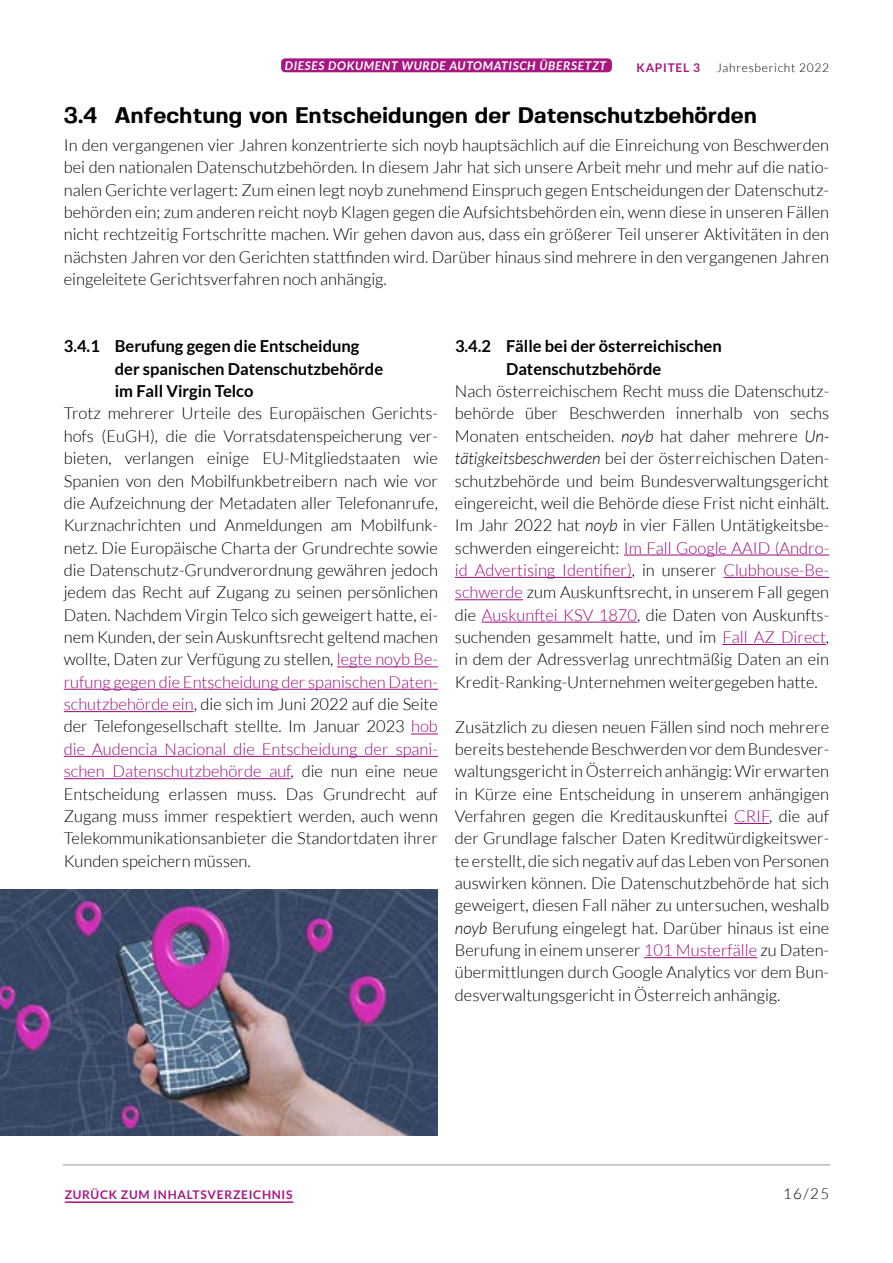
<style>
.page{position:relative;width:893px;height:1263px;background:#fff}
.page>*{position:absolute;margin:0;border:0;box-sizing:border-box;transform-origin:0 0}
.t1{font:700 22.5px "Fivo Sans";color:#000}
.t2{font:300 16.5px/22.4px "Lato";color:#000;text-align:justify}
.t3{font:700 16.5px/22.4px "Lato";color:#000;text-align:center}
.t4{font:300 15px "Lato";color:#000}
.t5{font:italic 700 12px "Lato";letter-spacing:.06em;color:#fff}
.t6{font:700 12px "Lato";letter-spacing:.06em;color:#a71681}
.t7{font:300 12px "Lato";letter-spacing:.06em;color:#000}
.s1{color:#9c0a7d}
.s2{font-style:italic}
</style>
<div class="page">
<hr style="left:63px;top:1164px;width:767px;height:2px;background:#b8bab8">
<div style="left:281px;top:58px;width:331px;height:14px;background:#a71681;border-radius:4px"></div>
<img style="left:0;top:889px;width:438px;height:246px">
<hr style="left:624px;top:555px;width:205px;height:1px;background:#9c0a7d">
<hr style="left:455px;top:577px;width:177px;height:1px;background:#9c0a7d">
<hr style="left:723px;top:577px;width:106px;height:1px;background:#9c0a7d">
<hr style="left:455px;top:599px;width:68px;height:1px;background:#9c0a7d">
<hr style="left:482px;top:622px;width:155px;height:1px;background:#9c0a7d">
<hr style="left:722px;top:644px;width:104px;height:1px;background:#9c0a7d">
<hr style="left:734px;top:823px;width:35px;height:1px;background:#9c0a7d">
<hr style="left:644px;top:957px;width:113px;height:1px;background:#9c0a7d">
<hr style="left:337px;top:666px;width:101px;height:1px;background:#9c0a7d">
<hr style="left:64px;top:689px;width:374px;height:1px;background:#9c0a7d">
<hr style="left:64px;top:711px;width:130px;height:1px;background:#9c0a7d">
<svg style="left:411px;top:734px;width:27px;height:1px"></svg>
<hr style="left:64px;top:756px;width:374px;height:1px;background:#9c0a7d">
<hr style="left:64px;top:778px;width:227px;height:1px;background:#9c0a7d">
<hr style="left:65px;top:1201px;width:228px;height:2px;background:#a71681">
<p class="t5" style="left:285px;top:59px;width:323px">DIESES DOKUMENT WURDE AUTOMATISCH ÜBERSETZT</p>
<p class="t6" style="left:637px;top:61px;width:65px">KAPITEL 3</p>
<p class="t7" style="left:716px;top:62px;width:114px">Jahresbericht 2022</p>
<h1 class="t1" style="left:64px;top:102px;width:695px">3.4 Anfechtung von Entscheidungen der Datenschutzbehörden</h1>
<p class="t2" style="left:64px;top:134px;width:767px">In den vergangenen vier Jahren konzentrierte sich noyb hauptsächlich auf die Einreichung von Beschwerden bei den nationalen Datenschutzbehörden. In diesem Jahr hat sich unsere Arbeit mehr und mehr auf die natio&shy;nalen Gerichte verlagert: Zum einen legt noyb zunehmend Einspruch gegen Entscheidungen der Datenschutz&shy;behörden ein; zum anderen reicht noyb Klagen gegen die Aufsichtsbehörden ein, wenn diese in unseren Fällen nicht rechtzeitig Fortschritte machen. Wir gehen davon aus, dass ein größerer Teil unserer Aktivitäten in den nächsten Jahren vor den Gerichten stattfinden wird. Darüber hinaus sind mehrere in den vergangenen Jahren eingeleitete Gerichtsverfahren noch anhängig.</p>
<p class="t3" style="left:115px;top:335px;width:270px;text-align:left;text-indent:-51px">3.4.1 Berufung gegen die Entscheidung der spanischen Datenschutzbehörde im Fall Virgin Telco</p>
<p class="t2" style="left:64px;top:402px;width:376px">Trotz mehrerer Urteile des Europäischen Gerichts&shy;hofs (EuGH), die die Vorratsdatenspeicherung ver&shy;bieten, verlangen einige EU-Mitgliedstaaten wie Spanien von den Mobilfunkbetreibern nach wie vor die Aufzeichnung der Metadaten aller Telefonanrufe, Kurznachrichten und Anmeldungen am Mobilfunk&shy;netz. Die Europäische Charta der Grundrechte sowie die Datenschutz-Grundverordnung gewähren jedoch jedem das Recht auf Zugang zu seinen persönlichen Daten. Nachdem Virgin Telco sich geweigert hatte, ei&shy;nem Kunden, der sein Auskunftsrecht geltend machen wollte, Daten zur Verfügung zu stellen, <span class="s1">legte noyb Be&shy;rufung gegen die Entscheidung der spanischen Daten&shy;schutzbehörde ein</span>, die sich im Juni 2022 auf die Seite der Telefongesellschaft stellte. Im Januar 2023 <span class="s1">hob die Audencia Nacional die Entscheidung der spani&shy;schen Datenschutzbehörde auf</span>, die nun eine neue Entscheidung erlassen muss. Das Grundrecht auf Zugang muss immer respektiert werden, auch wenn Telekommunikationsanbieter die Standortdaten ihrer Kunden speichern müssen.</p>
<p class="t3" style="left:455px;top:335px;width:268px">3.4.2 Fälle bei der österreichischen<br>Datenschutzbehörde</p>
<p class="t2" style="left:455px;top:380px;width:376px">Nach österreichischem Recht muss die Datenschutz&shy;behörde über Beschwerden innerhalb von sechs Monaten entscheiden. <span class="s2">noyb</span> hat daher mehrere <span class="s2">Un&shy;tätigkeitsbeschwerden</span> bei der österreichischen Daten&shy;schutzbehörde und beim Bundesverwaltungsgericht eingereicht, weil die Behörde diese Frist nicht einhält.<br>Im Jahr 2022 hat <span class="s2">noyb</span> in vier Fällen Untätigkeitsbe&shy;schwerden eingereicht: <span class="s1">Im Fall Google AAID (Andro&shy;id Advertising Identifier)</span>, in unserer <span class="s1">Clubhouse-Be&shy;schwerde</span> zum Auskunftsrecht, in unserem Fall gegen die <span class="s1">Auskunftei KSV 1870</span>, die Daten von Auskunfts&shy;suchenden gesammelt hatte, und im <span class="s1">Fall AZ Direct</span>, in dem der Adressverlag unrechtmäßig Daten an ein Kredit-Ranking-Unternehmen weitergegeben hatte.</p>
<p class="t2" style="left:455px;top:715px;width:376px">Zusätzlich zu diesen neuen Fällen sind noch mehrere bereits bestehende Beschwerden vor dem Bundesver&shy;waltungsgericht in Österreich anhängig: Wir erwarten in Kürze eine Entscheidung in unserem anhängigen Verfahren gegen die Kreditauskunftei <span class="s1">CRIF</span>, die auf der Grundlage falscher Daten Kreditwürdigkeitswer&shy;te erstellt, die sich negativ auf das Leben von Personen auswirken können. Die Datenschutzbehörde hat sich geweigert, diesen Fall näher zu untersuchen, weshalb <span class="s2">noyb</span> Berufung eingelegt hat. Darüber hinaus ist eine Berufung in einem unserer <span class="s1">101 Musterfälle</span> zu Daten&shy;übermittlungen durch Google Analytics vor dem Bun&shy;desverwaltungsgericht in Österreich anhängig.</p>
<p class="t6" style="left:65px;top:1188px;width:229px">ZURÜCK ZUM INHALTSVERZEICHNIS</p>
<p class="t4" style="left:783px;top:1186px;width:48px">16/25</p>
</div>
